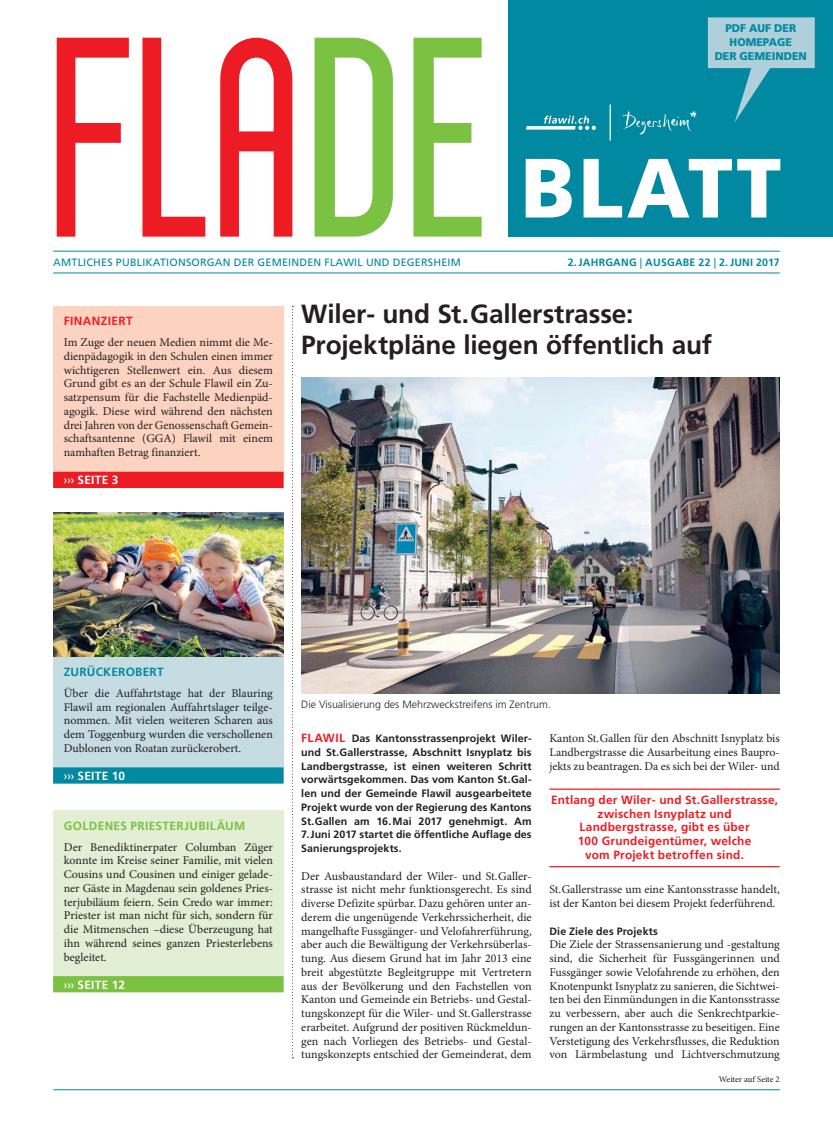
<style>
.page{position:relative;width:833px;height:1134px;background:#fff}
.page>*{position:absolute;margin:0;border:0;box-sizing:border-box;transform-origin:0 0}
.t1{font:284.12px "Sigward";color:#ed1c24;scale:.94 1}
.t2{font:900 84px "Frutiger LT Std";letter-spacing:.04em;color:#fff}
.t3{font:700 26.25px/31.2px "Frutiger LT Std";letter-spacing:-.005em;color:#231f20}
.t4{font:11.88px/13.8px "Minion Pro";color:#231f20;text-align:justify}
.t5{font:700 11.88px/13.8px "Frutiger LT Std";letter-spacing:.02em;color:#ed1c24;text-align:center}
.t6{font:700 11.88px "Frutiger LT Std";letter-spacing:.02em;color:#fff}
.t7{font:700 11.88px "Frutiger LT Std";letter-spacing:.03em;color:#7bc142}
.t8{font:700 11.88px "Frutiger LT Std";letter-spacing:.025em;color:#0089a1}
.t9{font:900 11.12px/13.9px "Frutiger LT Std";color:#0089a1;text-align:center;scale:.96 1}
.t10{font:700 10.62px/13.8px "Frutiger LT Std";letter-spacing:.005em;color:#231f20;text-align:justify}
.t11{font:10.62px "Frutiger LT Std";letter-spacing:.02em;color:#0089a1}
.t12{font:300 10.62px "Frutiger LT Std";color:#231f20}
.t13{font:700 10.62px "Frutiger LT Std";letter-spacing:.02em;color:#0089a1}
.t14{font:8.75px "Minion Pro";letter-spacing:-.005em;color:#231f20}
.s1{color:#7bc142}
.s2{font-weight:400}
.s3{font-size:11.88px;color:#ed1c24}
</style>
<div class="page">
<div style="left:53px;top:656px;width:230px;height:127px;background:#c6dce3"></div>
<div style="left:53px;top:767px;width:230px;height:17px;background:#0089a1"></div>
<div style="left:53px;top:306px;width:230px;height:182px;background:#fcd2c1"></div>
<div style="left:53px;top:472px;width:230px;height:16px;background:#ed1c24"></div>
<hr style="left:549px;top:788px;width:231px;height:2px;background:#ed1c24">
<hr style="left:549px;top:866px;width:231px;height:1px;background:#ed1c24">
<div style="left:53px;top:810px;width:230px;height:182px;background:#e2efd4"></div>
<div style="left:53px;top:976px;width:230px;height:16px;background:#7bc142"></div>
<svg style="left:292px;top:306px;width:1px;height:752px"></svg>
<img style="left:301px;top:378px;width:479px;height:316px">
<img style="left:54px;top:513px;width:229px;height:143px">
<div style="left:508px;top:0;width:325px;height:237px;background:#0089a1"></div>
<svg style="left:526px;top:116px;width:70px;height:14px"></svg>
<svg style="left:622px;top:111px;width:75px;height:24px"></svg>
<hr style="left:609px;top:105px;width:2px;height:36px;background:#fff">
<hr style="left:53px;top:1089px;width:727px;height:1px;background:#0089a1">
<svg style="left:708px;top:17px;width:106px;height:106px"></svg>
<hr style="left:53px;top:251px;width:727px;height:1px;background:#0089a1">
<hr style="left:53px;top:272px;width:727px;height:1px;background:#0089a1">
<h1 class="t1" style="left:57px;top:-28px;width:472px">FlA<span class="s1">DE</span></h1>
<p class="t9" style="left:714px;top:22px;width:98px">PDF AUF DER<br>HOMEPAGE<br>DER GEMEINDEN</p>
<h2 class="t2" style="left:521px;top:148px;width:262px">BLATT</h2>
<p class="t11" style="left:53px;top:257px;width:409px">AMTLICHES PUBLIKATIONSORGAN DER GEMEINDEN FLAWIL UND DEGERSHEIM</p>
<p class="t13" style="left:568px;top:257px;width:213px">2. JAHRGANG <span class="s2">|</span> AUSGABE 22 <span class="s2">|</span> 2. JUNI 2017</p>
<p class="t5" style="left:64px;top:315px;width:70px">FINANZIERT</p>
<p class="t4" style="left:64px;top:337px;width:211px">Im Zuge der neuen Medien nimmt die Me&shy;dienpädagogik in den Schulen einen immer wichtigeren Stellenwert ein. Aus diesem Grund gibt es an der Schule Flawil ein Zu&shy;satzpensum für die Fachstelle Medienpäd&shy;agogik. Diese wird während den nächsten drei Jahren von der Genossenschaft Gemein&shy;schaftsantenne (GGA) Flawil mit einem namhaften Betrag finanziert.</p>
<p class="t6" style="left:64px;top:474px;width:56px"><span class="s2">›››</span> SEITE 3</p>
<h3 class="t3" style="left:301px;top:299px;width:412px">Wiler- und St. Gallerstrasse:<br>Projektpläne liegen öffentlich auf</h3>
<p class="t8" style="left:64px;top:666px;width:101px">ZURÜCKEROBERT</p>
<p class="t4" style="left:64px;top:687px;width:211px">Über die Auffahrtstage hat der Blauring Flawil am regionalen Auffahrtslager teilge&shy;nommen. Mit vielen weiteren Scharen aus dem Toggenburg wurden die verschollenen Dublonen von Roatan zurückerobert.</p>
<p class="t6" style="left:64px;top:770px;width:63px"><span class="s2">›››</span> SEITE 10</p>
<p class="t7" style="left:64px;top:820px;width:183px">GOLDENES PRIESTERJUBILÄUM</p>
<p class="t4" style="left:64px;top:841px;width:211px">Der Benediktinerpater Columban Züger konnte im Kreise seiner Familie, mit vielen Cousins und Cousinen und einiger gelade&shy;ner Gäste in Magdenau sein goldenes Pries&shy;terjubiläum feiern. Sein Credo war immer:<br>Priester ist man nicht für sich, sondern für die Mitmenschen –diese Überzeugung hat ihn während seines ganzen Priesterlebens begleitet.</p>
<p class="t6" style="left:64px;top:979px;width:63px"><span class="s2">›››</span> SEITE 12</p>
<p class="t12" style="left:301px;top:699px;width:251px">Die Visualisierung des Mehrzweckstreifens im Zentrum.</p>
<p class="t10" style="left:301px;top:732px;width:232px"><span class="s3">FLAWIL</span> Das Kantonsstrassenprojekt Wiler&shy;und St. Gallerstrasse, Abschnitt Isnyplatz bis Landbergstrasse, ist einen weiteren Schritt vorwärtsgekommen. Das vom Kanton St. Gal&shy;len und der Gemeinde Flawil ausgearbeitete Projekt wurde von der Regierung des Kantons St. Gallen am 16. Mai 2017 genehmigt. Am</p>
<p class="t10" style="left:301px;top:828px;width:232px">7. Juni 2017 startet die öffentliche Auflage des<br>Sanierungsprojekts.</p>
<p class="t4" style="left:301px;top:870px;width:232px">Der Ausbaustandard der Wiler- und St. Galler&shy;strasse ist nicht mehr funktionsgerecht. Es sind diverse Defizite spürbar. Dazu gehören unter an&shy;derem die ungenügende Verkehrssicherheit, die mangelhafte Fussgänger- und Velofahrerführung, aber auch die Bewältigung der Verkehrsüberlas&shy;tung. Aus diesem Grund hat im Jahr 2013 eine breit abgestützte Begleitgruppe mit Vertretern aus der Bevölkerung und den Fachstellen von Kanton und Gemeinde ein Betriebs- und Gestal&shy;tungskonzept für die Wiler- und St. Gallerstrasse erarbeitet. Aufgrund der positiven Rückmeldun&shy;gen nach Vorliegen des Betriebs- und Gestal&shy;tungskonzepts entschied der Gemeinderat, dem</p>
<p class="t4" style="left:549px;top:732px;width:232px">Kanton St. Gallen für den Abschnitt Isnyplatz bis Landbergstrasse die Ausarbeitung eines Baupro&shy;jekts zu beantragen. Da es sich bei der Wiler- und</p>
<p class="t5" style="left:551px;top:794px;width:229px">Entlang der Wiler- und St. Gallerstrasse, zwischen Isnyplatz und<br>Landberg strasse, gibt es über<br>100 Grund eigen tümer, welche<br>vom Projekt betroffen sind.</p>
<p class="t4" style="left:549px;top:884px;width:232px">St. Gallerstrasse um eine Kantonsstrasse handelt, ist der Kanton bei diesem Projekt federführend.</p>
<p class="t10" style="left:549px;top:924px;width:110px">Die Ziele des Projekts</p>
<p class="t4" style="left:549px;top:939px;width:232px">Die Ziele der Strassensanierung und -gestaltung sind, die Sicherheit für Fussgängerinnen und Fussgänger sowie Velofahrende zu erhöhen, den Knotenpunkt Isnyplatz zu sanieren, die Sichtwei&shy;ten bei den Einmündungen in die Kantonsstrasse zu verbessern, aber auch die Senkrechtparkie&shy;rungen an der Kantonsstrasse zu beseitigen. Eine Verstetigung des Verkehrsflusses, die Reduktion von Lärmbelastung und Lichtverschmutzung</p>
<p class="t14" style="left:719px;top:1076px;width:62px">Weiter auf Seite 2</p>
</div>
